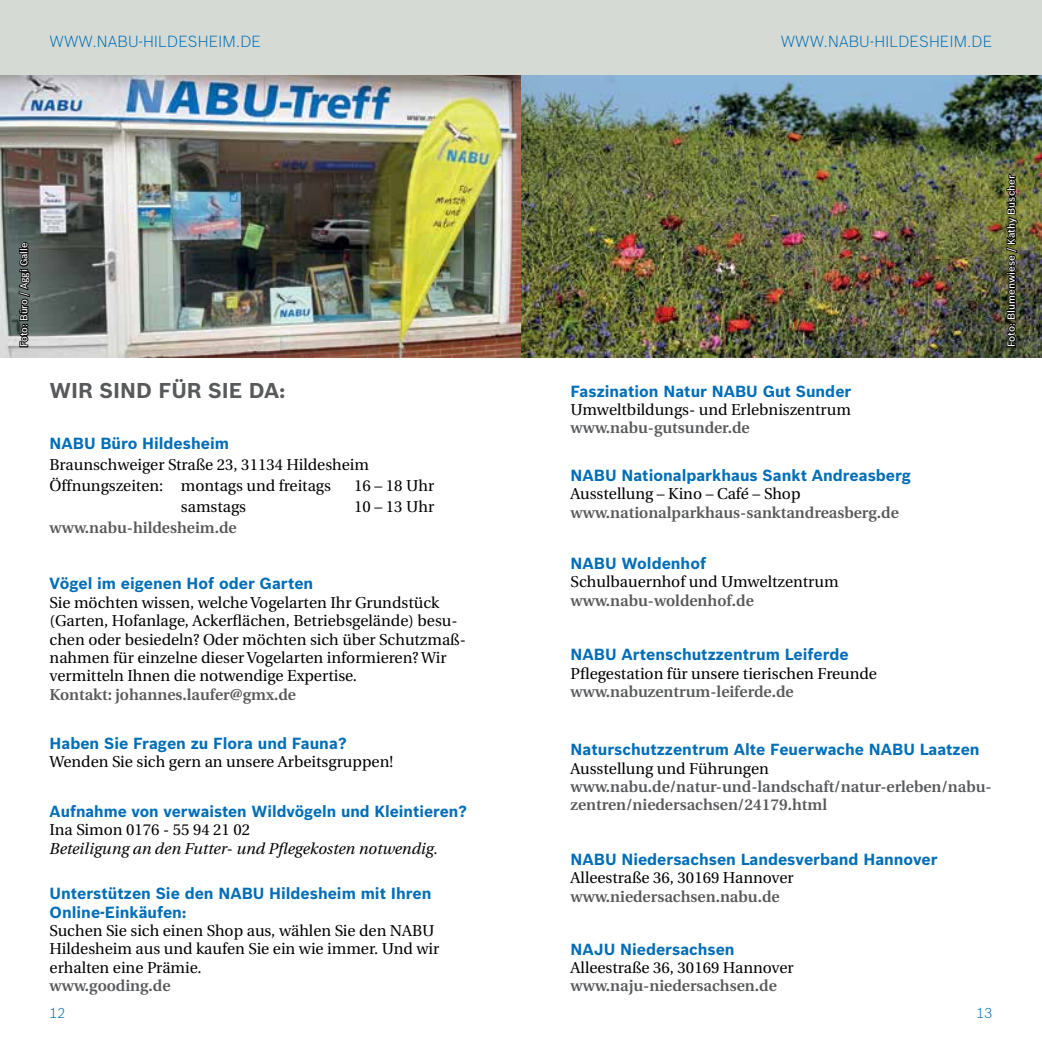
<style>
.page{position:relative;width:1042px;height:1042px;background:#fff}
.page>*{position:absolute;margin:0;border:0;box-sizing:border-box;transform-origin:0 0}
.t1{font:700 21px "Bosch Sans";color:#58595b}
.t2{font:15.75px/18.4px "Utopia";color:#000}
.t3{font:700 15.75px/18.9px "Bosch Sans";color:#006eb7}
.t4{font:600 15.75px/18.4px "Utopia";color:#58595b}
.t5{font:italic 15.75px "Utopia";color:#000}
.t6{font:300 15.75px "Bosch Sans";color:#006eb7}
.t7{font:300 14px "Bosch Sans";color:#006eb7}
.t8{font:500 10.15px "Bosch Sans";color:#fff}
.t9{font:500 10.15px "Bosch Sans";color:#fff;scale:.95 1}
</style>
<div class="page">
<img style="left:0;top:74px;width:1042px;height:283px">
<div style="left:0;top:0;width:521px;height:74px;background:#d5dad4"></div>
<div style="left:521px;top:0;width:521px;height:74px;background:#d5dad4"></div>
<svg style="left:1005px;top:173px;width:15px;height:175px;background:#393a20"></svg>
<svg style="left:16px;top:241px;width:15px;height:107px;background:#3d4442"></svg>
<p class="t6" style="left:50px;top:30px;width:213px">WWW.NABU-HILDESHEIM.DE</p>
<p class="t6" style="left:781px;top:30px;width:213px">WWW.NABU-HILDESHEIM.DE</p>
<p class="t9" style="left:16px;top:347px;width:112px;rotate:-90deg">Foto: Büro / Aggi Galle</p>
<h1 class="t1" style="left:50px;top:374px;width:237px">WIR SIND FÜR SIE DA:</h1>
<p class="t3" style="left:50px;top:433px;width:181px">NABU Büro Hildesheim</p>
<p class="t2" style="left:50px;top:454px;width:321px;line-height:21px">Braunschweiger Straße 23, 31134 Hildesheim<br>Öffnungszeiten: montags und freitags</p>
<p class="t2" style="left:354px;top:477px;width:81px">16 – 18 Uhr</p>
<p class="t2" style="left:181px;top:498px;width:67px">samstags</p>
<p class="t2" style="left:354px;top:498px;width:81px">10 – 13 Uhr</p>
<p class="t4" style="left:50px;top:519px;width:188px">www.nabu-hildesheim.de</p>
<p class="t3" style="left:50px;top:573px;width:265px">Vögel im eigenen Hof oder Garten</p>
<p class="t2" style="left:50px;top:593px;width:418px">Sie möchten wissen, welche Vogelarten Ihr Grundstück (Garten, Hofanlage, Ackerflächen, Betriebsgelände) besu&shy;chen oder besiedeln? Oder möchten sich über Schutzmaß&shy;nahmen für einzelne dieser Vogelarten informieren? Wir vermitteln Ihnen die notwendige Expertise.</p>
<p class="t4" style="left:50px;top:685px;width:248px">Kontakt: johannes.laufer@gmx.de</p>
<p class="t3" style="left:50px;top:733px;width:299px">Haben Sie Fragen zu Flora und Fauna?</p>
<p class="t2" style="left:50px;top:753px;width:345px">Wenden Sie sich gern an unsere Arbeitsgruppen!</p>
<p class="t3" style="left:50px;top:800px;width:419px">Aufnahme von verwaisten Wildvögeln und Kleintieren?</p>
<p class="t2" style="left:50px;top:821px;width:202px">Ina Simon 0176 - 55 94 21 02</p>
<p class="t5" style="left:50px;top:839px;width:390px">Beteiligung an den Futter- und Pflegekosten notwendig.</p>
<p class="t3" style="left:50px;top:882px;width:383px">Unterstützen Sie den NABU Hildesheim mit Ihren<br>Online-Einkäufen:</p>
<p class="t2" style="left:50px;top:922px;width:391px">Suchen Sie sich einen Shop aus, wählen Sie den NABU<br>Hildesheim aus und kaufen Sie ein wie immer. Und wir erhalten eine Prämie.</p>
<p class="t4" style="left:50px;top:977px;width:122px">www.gooding.de</p>
<p class="t3" style="left:570px;top:380px;width:282px">Faszination Natur NABU Gut Sunder</p>
<p class="t2" style="left:570px;top:401px;width:282px">Umweltbildungs- und Erlebniszentrum</p>
<p class="t4" style="left:570px;top:419px;width:181px">www.nabu-gutsunder.de</p>
<p class="t3" style="left:570px;top:465px;width:342px">NABU Nationalparkhaus Sankt Andreasberg</p>
<p class="t2" style="left:570px;top:485px;width:231px">Ausstellung – Kino – Café – Shop</p>
<p class="t4" style="left:570px;top:503px;width:330px">www.nationalparkhaus-sanktandreasberg.de</p>
<p class="t3" style="left:570px;top:553px;width:137px">NABU Woldenhof</p>
<p class="t2" style="left:570px;top:573px;width:269px">Schulbauernhof und Umweltzentrum</p>
<p class="t4" style="left:570px;top:591px;width:185px">www.nabu-woldenhof.de</p>
<p class="t3" style="left:570px;top:644px;width:280px">NABU Artenschutzzentrum Leiferde</p>
<p class="t2" style="left:570px;top:664px;width:308px">Pflegestation für unsere tierischen Freunde</p>
<p class="t4" style="left:570px;top:682px;width:224px">www.nabuzentrum-leiferde.de</p>
<p class="t3" style="left:570px;top:739px;width:410px">Naturschutzzentrum Alte Feuerwache NABU Laatzen</p>
<p class="t2" style="left:570px;top:759px;width:200px">Ausstellung und Führungen</p>
<p class="t4" style="left:570px;top:777px;width:423px">www.nabu.de/natur-und-landschaft/natur-erleben/nabu&shy;zentren/niedersachsen/24179.html</p>
<p class="t3" style="left:570px;top:849px;width:368px">NABU Niedersachsen Landesverband Hannover</p>
<p class="t2" style="left:570px;top:869px;width:224px">Alleestraße 36, 30169 Hannover</p>
<p class="t4" style="left:570px;top:887px;width:210px">www.niedersachsen.nabu.de</p>
<p class="t3" style="left:570px;top:938px;width:166px">NAJU Niedersachsen</p>
<p class="t2" style="left:570px;top:958px;width:224px">Alleestraße 36, 30169 Hannover</p>
<p class="t4" style="left:570px;top:977px;width:208px">www.naju-niedersachsen.de</p>
<p class="t7" style="left:50px;top:1003px;width:17px">12</p>
<p class="t7" style="left:976px;top:1003px;width:17px">13</p>
<p class="t8" style="left:1003px;top:347px;width:174px;rotate:-90deg">Foto: Blumenwiese / Kathy Büscher</p>
</div>
